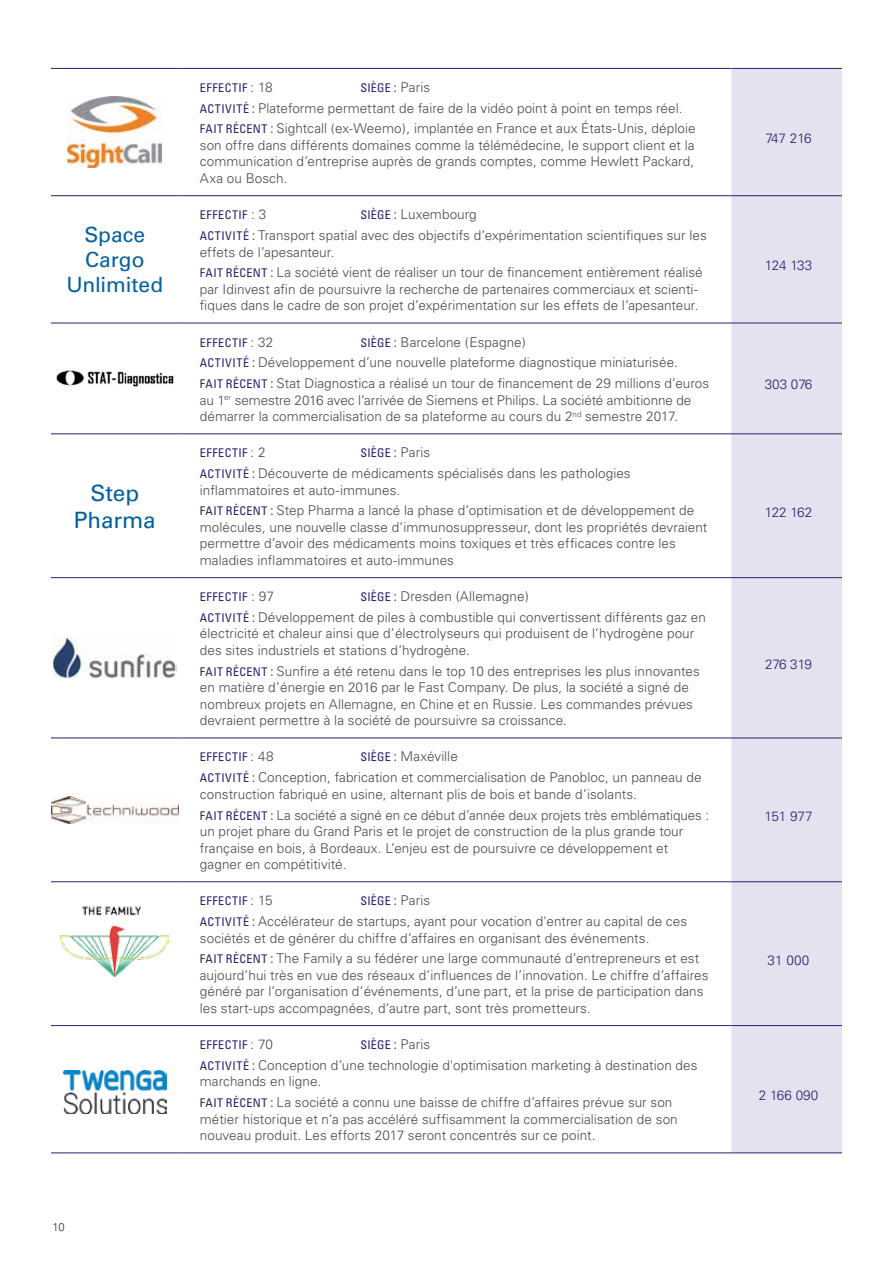
<style>
.page{position:relative;width:893px;height:1263px;background:#fff}
.page>*{position:absolute;margin:0;border:0;box-sizing:border-box;transform-origin:0 0}
.t1{font:22.5px/27px "Univers";letter-spacing:-.005em;color:#005f9f;text-align:center}
.t2{font:21px/25.2px "Univers";letter-spacing:-.005em;color:#005f9f;text-align:center}
.t3{font:300 13.5px/16.5px "Univers";letter-spacing:.005em;color:#4a4a49}
.t4{font:300 13.5px "Univers";color:#2e1f6e}
.t5{font:condensed 12px "Univers";letter-spacing:.04em;color:#2e1f6e}
.t6{font:300 11.25px "Univers";color:#2e1f6e}
.s1{font-weight:300;font-stretch:normal;font-size:13.5px;color:#4a4a49}
.s2{font-size:13.5px;color:#4a4a49}
.s3{font-weight:400;font-stretch:condensed;font-size:12px;color:#2e1f6e}
.s4{font-weight:400;font-stretch:condensed}
</style>
<div class="page">
<div style="left:731px;top:69px;width:111px;height:1083px;background:#e5e2f0"></div>
<hr style="left:731px;top:68px;width:111px;height:1px;background:#2e1f6e">
<hr style="left:731px;top:195px;width:111px;height:1px;background:#2e1f6e">
<hr style="left:731px;top:323px;width:111px;height:1px;background:#2e1f6e">
<hr style="left:731px;top:433px;width:111px;height:1px;background:#2e1f6e">
<hr style="left:731px;top:577px;width:111px;height:1px;background:#2e1f6e">
<hr style="left:731px;top:737px;width:111px;height:1px;background:#2e1f6e">
<hr style="left:731px;top:881px;width:111px;height:1px;background:#2e1f6e">
<hr style="left:731px;top:1025px;width:111px;height:1px;background:#2e1f6e">
<hr style="left:731px;top:1152px;width:111px;height:1px;background:#2e1f6e">
<hr style="left:51px;top:68px;width:128px;height:1px;background:#2e1f6e">
<hr style="left:179px;top:68px;width:552px;height:1px;background:#2e1f6e">
<hr style="left:51px;top:195px;width:128px;height:1px;background:#2e1f6e">
<hr style="left:179px;top:195px;width:552px;height:1px;background:#2e1f6e">
<hr style="left:51px;top:323px;width:128px;height:1px;background:#2e1f6e">
<hr style="left:179px;top:323px;width:552px;height:1px;background:#2e1f6e">
<hr style="left:51px;top:433px;width:128px;height:1px;background:#2e1f6e">
<hr style="left:179px;top:433px;width:552px;height:1px;background:#2e1f6e">
<hr style="left:51px;top:577px;width:128px;height:1px;background:#2e1f6e">
<hr style="left:179px;top:577px;width:552px;height:1px;background:#2e1f6e">
<hr style="left:51px;top:737px;width:128px;height:1px;background:#2e1f6e">
<hr style="left:51px;top:881px;width:128px;height:1px;background:#2e1f6e">
<hr style="left:179px;top:737px;width:552px;height:1px;background:#2e1f6e">
<hr style="left:179px;top:881px;width:552px;height:1px;background:#2e1f6e">
<hr style="left:51px;top:1025px;width:128px;height:1px;background:#2e1f6e">
<hr style="left:179px;top:1025px;width:552px;height:1px;background:#2e1f6e">
<hr style="left:51px;top:1152px;width:128px;height:1px;background:#2e1f6e">
<hr style="left:179px;top:1152px;width:552px;height:1px;background:#2e1f6e">
<img style="left:67px;top:97px;width:95px;height:70px">
<img style="left:56px;top:370px;width:118px;height:17px">
<img style="left:53px;top:637px;width:123px;height:42px">
<img style="left:51px;top:796px;width:127px;height:27px">
<img style="left:60px;top:906px;width:109px;height:70px">
<img style="left:63px;top:1070px;width:103px;height:43px">
<h2 class="t2" style="left:66px;top:222px;width:98px">Space<br>Cargo<br>Unlimited</h2>
<h1 class="t1" style="left:74px;top:479px;width:83px">Step<br>Pharma</h1>
<p class="t6" style="left:53px;top:1220px;width:14px">10</p>
<p class="t5" style="left:200px;top:80px;width:74px">EFFECTIF <span class="s1">: 18</span></p>
<p class="t5" style="left:360px;top:80px;width:71px">SIÈGE <span class="s2">:</span> <span class="s1">Paris</span></p>
<p class="t3" style="left:200px;top:98px;width:497px;line-height:20.7px"><span class="s3">ACTIVITÉ</span> <span class="s4">:</span> Plateforme permettant de faire de la vidéo point à point en temps réel.<br><span class="s3">FAIT RÉCENT</span> <span class="s4">:</span> Sightcall (ex-Weemo), implantée en France et aux États-Unis, déploie</p>
<p class="t3" style="left:200px;top:137px;width:496px;text-align:justify">son offre dans différents domaines comme la télémédecine, le support client et la communication d’entreprise auprès de grands comptes, comme Hewlett Packard, Axa ou Bosch.</p>
<p class="t3" style="left:200px;top:204px;width:508px;line-height:20.7px;text-indent:160px"><span class="s3">SIÈGE</span> <span class="s4">:</span> Luxembourg<br><span class="s3">ACTIVITÉ</span> <span class="s4">:</span> Transport spatial avec des objectifs d’expérimentation scientifiques sur les</p>
<p class="t3" style="left:200px;top:241px;width:504px;line-height:20.7px">effets de l’apesanteur.<br><span class="s3">FAIT RÉCENT</span> <span class="s4">:</span> La société vient de réaliser un tour de financement entièrement réalisé</p>
<p class="t3" style="left:200px;top:281px;width:500px">par Idinvest afin de poursuivre la recherche de partenaires commerciaux et scienti&shy;fiques dans le cadre de son projet d’expérimentation sur les effets de l’apesanteur.</p>
<p class="t5" style="left:200px;top:207px;width:68px">EFFECTIF <span class="s1">: 3</span></p>
<p class="t3" style="left:200px;top:331px;width:511px;line-height:20.7px;text-indent:160px"><span class="s3">SIÈGE</span> <span class="s4">:</span> Barcelone (Espagne)<br><span class="s3">ACTIVITÉ</span> <span class="s4">:</span> Développement d’une nouvelle plateforme diagnostique miniaturisée.<br><span class="s3">FAIT RÉCENT</span> <span class="s4">:</span> Stat Diagnostica a réalisé un tour de financement de 29 millions d’euros</p>
<p class="t3" style="left:200px;top:392px;width:493px">au 1<sup>er</sup> semestre 2016 avec l’arrivée de Siemens et Philips. La société ambitionne de démarrer la commercialisation de sa plateforme au cours du 2<sup>nd</sup> semestre 2017.</p>
<p class="t5" style="left:200px;top:335px;width:75px">EFFECTIF <span class="s1">: 32</span></p>
<p class="t4" style="left:765px;top:130px;width:48px">747 216</p>
<p class="t4" style="left:765px;top:257px;width:49px">124 133</p>
<p class="t4" style="left:765px;top:376px;width:49px">303 076</p>
<p class="t5" style="left:200px;top:445px;width:67px">EFFECTIF <span class="s1">: 2</span></p>
<p class="t5" style="left:360px;top:445px;width:71px">SIÈGE <span class="s2">:</span> <span class="s1">Paris</span></p>
<p class="t3" style="left:200px;top:465px;width:432px"><span class="s3">ACTIVITÉ</span> <span class="s4">:</span> Découverte de médicaments spécialisés dans les pathologies inflammatoires et auto-immunes.</p>
<p class="t3" style="left:200px;top:502px;width:509px"><span class="s3">FAIT RÉCENT</span> <span class="s4">:</span> Step Pharma a lancé la phase d’optimisation et de développement de molécules, une nouvelle classe d’immunosuppresseur, dont les propriétés devraient permettre d’avoir des médicaments moins toxiques et très efficaces contre les maladies inflammatoires et auto-immunes</p>
<p class="t4" style="left:765px;top:504px;width:49px">122 162</p>
<p class="t5" style="left:200px;top:589px;width:75px">EFFECTIF <span class="s1">: 97</span></p>
<p class="t3" style="left:200px;top:586px;width:508px;line-height:20.7px;text-indent:160px"><span class="s3">SIÈGE</span> <span class="s4">:</span> Dresden (Allemagne)<br><span class="s3">ACTIVITÉ</span> <span class="s4">:</span> Développement de piles à combustible qui convertissent différents gaz en</p>
<p class="t3" style="left:200px;top:625px;width:496px">électricité et chaleur ainsi que d’électrolyseurs qui produisent de l’hydrogène pour des sites industriels et stations d’hydrogène.</p>
<p class="t3" style="left:200px;top:663px;width:501px"><span class="s3">FAIT RÉCENT</span> <span class="s4">:</span> Sunfire a été retenu dans le top 10 des entreprises les plus innovantes en matière d’énergie en 2016 par le Fast Company. De plus, la société a signé de nombreux projets en Allemagne, en Chine et en Russie. Les commandes prévues devraient permettre à la société de poursuivre sa croissance.</p>
<p class="t4" style="left:765px;top:656px;width:49px">276 319</p>
<p class="t3" style="left:200px;top:746px;width:503px;line-height:20.7px;text-indent:160px"><span class="s3">SIÈGE</span> <span class="s4">:</span> Maxéville<br><span class="s3">ACTIVITÉ</span> <span class="s4">:</span> Conception, fabrication et commercialisation de Panobloc, un panneau de</p>
<p class="t3" style="left:200px;top:784px;width:511px;line-height:20.7px">construction fabriqué en usine, alternant plis de bois et bande d’isolants.<br><span class="s3">FAIT RÉCENT</span> <span class="s4">:</span> La société a signé en ce début d’année deux projets très emblématiques :</p>
<p class="t3" style="left:200px;top:823px;width:485px">un projet phare du Grand Paris et le projet de construction de la plus grande tour française en bois, à Bordeaux. L’enjeu est de poursuivre ce développement et gagner en compétitivité.</p>
<p class="t5" style="left:200px;top:750px;width:75px">EFFECTIF <span class="s1">: 48</span></p>
<p class="t4" style="left:764px;top:808px;width:50px">151 977</p>
<p class="t5" style="left:200px;top:893px;width:74px">EFFECTIF <span class="s1">: 15</span></p>
<p class="t5" style="left:360px;top:893px;width:71px">SIÈGE <span class="s2">:</span> <span class="s1">Paris</span></p>
<p class="t3" style="left:200px;top:913px;width:489px"><span class="s3">ACTIVITÉ</span> <span class="s4">:</span> Accélérateur de startups, ayant pour vocation d'entrer au capital de ces sociétés et de générer du chiffre d’affaires en organisant des événements.</p>
<p class="t3" style="left:200px;top:950px;width:510px"><span class="s3">FAIT RÉCENT</span> <span class="s4">:</span> The Family a su fédérer une large communauté d’entrepreneurs et est aujourd’hui très en vue des réseaux d’influences de l’innovation. Le chiffre d’affaires généré par l’organisation d’événements, d’une part, et la prise de participation dans les start-ups accompagnées, d’autre part, sont très prometteurs.</p>
<p class="t4" style="left:768px;top:951px;width:43px">31 000</p>
<p class="t5" style="left:200px;top:1037px;width:75px">EFFECTIF <span class="s1">: 70</span></p>
<p class="t5" style="left:360px;top:1037px;width:71px">SIÈGE <span class="s2">:</span> <span class="s1">Paris</span></p>
<p class="t3" style="left:200px;top:1057px;width:499px"><span class="s3">ACTIVITÉ</span> <span class="s4">:</span> Conception d’une technologie d'optimisation marketing à destination des marchands en ligne.</p>
<p class="t3" style="left:200px;top:1094px;width:479px"><span class="s3">FAIT RÉCENT</span> <span class="s4">:</span> La société a connu une baisse de chiffre d’affaires prévue sur son métier historique et n’a pas accéléré suffisamment la commercialisation de son nouveau produit. Les efforts 2017 seront concentrés sur ce point.</p>
<p class="t4" style="left:759px;top:1087px;width:61px">2 166 090</p>
</div>
